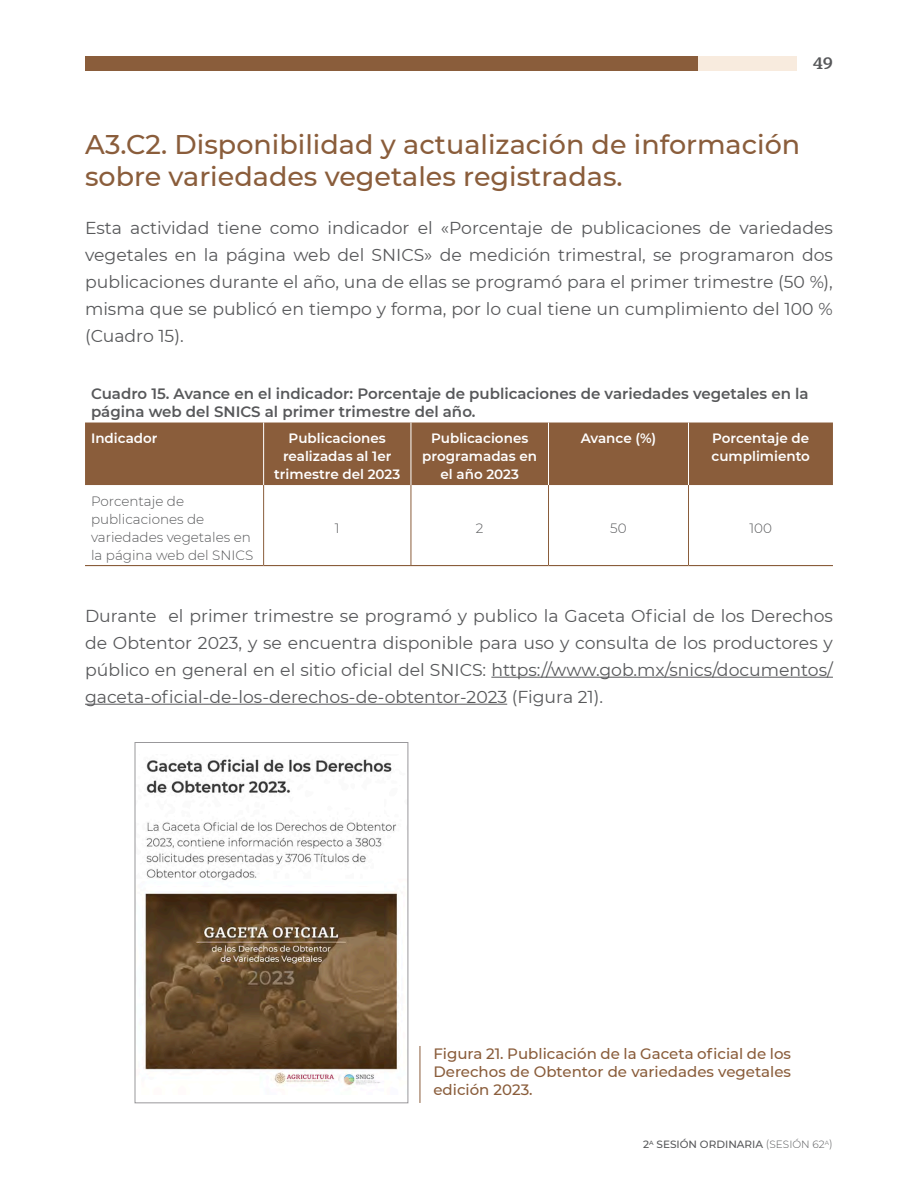
<style>
.page{position:relative;width:918px;height:1188px;background:#fff}
.page>*{position:absolute;margin:0;border:0;box-sizing:border-box;transform-origin:0 0}
.SUB_HEAD_3{font:500 27px/32.4px "Montserrat";color:#8a5d3b}
.BODY_TEXT_OK{font:17.25px/27px "Montserrat";color:#57585a;text-align:justify}
.t1{font:700 16.5px "GMX";color:#57585a}
.Title_table{font:600 15px/18px "Montserrat";color:#57585a}
.TITLE_IMAGE_FIGURE{font:500 15px/18px "Montserrat";color:#8a5d3b;text-align:justify}
.Sub_title_table{font:600 13.5px/18px "Montserrat";color:#fff;text-align:center}
.table_text{font:300 13.5px/18px "Montserrat";color:#57585a}
.t2{font:500 10.5px "Montserrat";color:#57585a}
.s1{font-weight:300}
</style>
<div class="page">
<div style="left:85px;top:56px;width:613px;height:15px;background:#8a5d3b"></div>
<div style="left:698px;top:56px;width:98px;height:15px;background:#f8ebde"></div>
<div style="left:85px;top:423px;width:748px;height:62px;background:#8a5d3b"></div>
<hr style="left:548px;top:423px;width:1px;height:62px;background:#fff">
<hr style="left:688px;top:423px;width:1px;height:62px;background:#fff">
<hr style="left:263px;top:423px;width:1px;height:62px;background:#fff">
<hr style="left:411px;top:423px;width:1px;height:62px;background:#fff">
<hr style="left:85px;top:565px;width:179px;height:1px;background:#8a5d3b">
<hr style="left:264px;top:565px;width:147px;height:1px;background:#8a5d3b">
<hr style="left:411px;top:565px;width:138px;height:1px;background:#8a5d3b">
<hr style="left:549px;top:565px;width:140px;height:1px;background:#8a5d3b">
<hr style="left:688px;top:565px;width:145px;height:1px;background:#8a5d3b">
<hr style="left:263px;top:485px;width:1px;height:80px;background:#8a5d3b">
<hr style="left:411px;top:485px;width:1px;height:80px;background:#8a5d3b">
<hr style="left:548px;top:485px;width:1px;height:80px;background:#8a5d3b">
<hr style="left:688px;top:485px;width:1px;height:80px;background:#8a5d3b">
<hr style="left:491px;top:677px;width:342px;height:1px;background:#57585a">
<hr style="left:85px;top:704px;width:422px;height:1px;background:#57585a">
<img style="left:143px;top:759px;width:256px;height:327px">
<div style="left:135px;top:742px;width:273px;height:361px;border:1px solid #99989b"></div>
<hr style="left:420px;top:1046px;width:1px;height:57px;background:#8a5d3b">
<p class="t1" style="left:813px;top:54px;width:22px">49</p>
<p class="SUB_HEAD_3" style="left:85px;top:127px;width:717px">A3.C2. Disponibilidad y actualización de información sobre variedades vegetales registradas.</p>
<p class="BODY_TEXT_OK" style="left:85px;top:214px;width:749px">Esta actividad tiene como indicador el «Porcentaje de publicaciones de variedades vegetales en la página web del SNICS» de medición trimestral, se programaron dos publicaciones durante el año, una de ellas se programó para el primer trimestre (50 %), misma que se publicó en tiempo y forma, por lo cual tiene un cumplimiento del 100 % (Cuadro 15).</p>
<p class="Title_table" style="left:91px;top:384px;width:719px">Cuadro 15. Avance en el indicador: Porcentaje de publicaciones de variedades vegetales en la página web del SNICS al primer trimestre del año.</p>
<p class="Sub_title_table" style="left:91px;top:429px;width:68px">Indicador</p>
<p class="Sub_title_table" style="left:274px;top:429px;width:128px">Publicaciones realizadas al 1er trimestre del 2023</p>
<p class="Sub_title_table" style="left:422px;top:429px;width:116px">Publicaciones programadas en el año 2023</p>
<p class="Sub_title_table" style="left:581px;top:429px;width:77px">Avance (%)</p>
<p class="Sub_title_table" style="left:712px;top:429px;width:100px;text-align:left">Porcentaje de cumplimiento</p>
<p class="table_text" style="left:91px;top:491px;width:164px">Porcentaje de publicaciones de variedades vegetales en la página web del SNICS</p>
<p class="table_text" style="left:335px;top:518px;width:6px">1</p>
<p class="table_text" style="left:476px;top:518px;width:9px">2</p>
<p class="table_text" style="left:610px;top:518px;width:18px">50</p>
<p class="table_text" style="left:749px;top:518px;width:24px">100</p>
<p class="BODY_TEXT_OK" style="left:85px;top:602px;width:749px">Durante el primer trimestre se programó y publico la Gaceta Oficial de los Derechos de Obtentor 2023, y se encuentra disponible para uso y consulta de los productores y público en general en el sitio oficial del SNICS: https://www.gob.mx/snics/documentos/ gaceta-oficial-de-los-derechos-de-obtentor-2023 (Figura 21).</p>
<p class="TITLE_IMAGE_FIGURE" style="left:433px;top:1044px;width:359px">Figura 21. Publicación de la Gaceta oficial de los Derechos de Obtentor de variedades vegetales edición 2023.</p>
<p class="t2" style="left:643px;top:1137px;width:191px">2<sup>A</sup> SESIÓN ORDINARIA <span class="s1">(SESIÓN 62</span><sup>A</sup><span class="s1">)</span></p>
</div>
